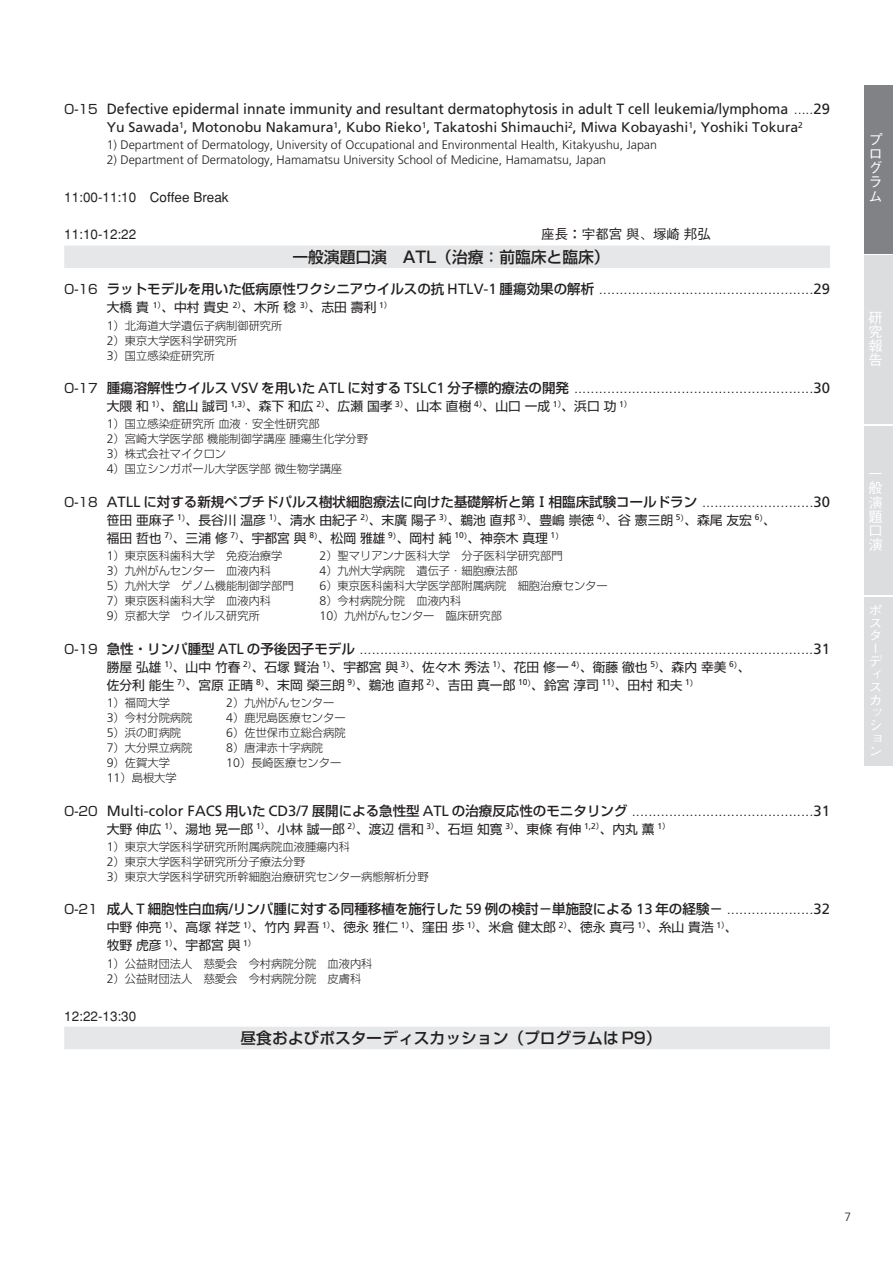
<style>
.page{position:relative;width:893px;height:1262px;background:#fff}
.page>*{position:absolute;margin:0;border:0;box-sizing:border-box;transform-origin:0 0}
.t1{font:500 15.75px "Shin Go";color:#231f20}
.t2{font:300 14.85px "Frutiger";color:#231f20}
.t3{font:14.85px "Frutiger";color:#231f20;scale:.95 1}
.t4{font:500 14.25px/14.2px "Gothic BBB";color:#fff;text-align:justify}
.t5{font:14.1px "Frutiger";color:#231f20}
.t6{font:500 13.5px "Shin Go";color:#231f20}
.t7{font:500 13.5px "Gothic BBB";color:#231f20}
.t8{font:500 12.9px/12.9px "Gothic BBB";color:#fff;text-align:justify;scale:1.11 1}
.t9{font:12.75px/18px "Shin Go";color:#231f20}
.t10{font:300 12.3px "Frutiger";color:#231f20}
.t11{font:300 12px "Frutiger";color:#231f20}
.t12{font:300 11.25px/15px "Shin Go";color:#231f20}
.s1{font-family:"Shin Go";font-size:12.75px}
.s2{font-weight:300}
.s3{font-family:"Shin Go";font-weight:400;font-size:12.75px}
.s4{font-family:"Shin Go";font-weight:500;font-size:13.5px}
.s5{font-weight:400}
.s6{font-family:"Frutiger";font-size:12.3px}
.s7{font-weight:400;font-size:12.75px}
.s8{font-family:"Frutiger";font-weight:400;font-size:14.85px}
.s9{font-family:"Frutiger";font-weight:300;font-size:14.85px}
</style>
<div class="page">
<div style="left:64px;top:245px;width:766px;height:23px;background:#e6e7e8"></div>
<div style="left:64px;top:1026px;width:766px;height:23px;background:#e6e7e8"></div>
<div style="left:864px;top:85px;width:28px;height:168px;background:#808285"></div>
<div style="left:864px;top:256px;width:28px;height:168px;background:#dcddde"></div>
<div style="left:864px;top:427px;width:28px;height:168px;background:#dcddde"></div>
<div style="left:864px;top:597px;width:28px;height:168px;background:#dcddde"></div>
<h2 class="t3" style="left:64px;top:103px;width:807px"><span class="s1">O-15</span> Defective epidermal innate immunity and resultant dermatophytosis in adult T cell leukemia/lymphoma <span class="s2">.....</span>29</h2>
<p class="t5" style="left:107px;top:122px;width:697px">Yu Sawada<sup>1</sup>, Motonobu Nakamura<sup>1</sup>, Kubo Rieko<sup>1</sup>, Takatoshi Shimauchi<sup>2</sup>, Miwa Kobayashi<sup>1</sup>, Yoshiki Tokura<sup>2</sup></p>
<p class="t10" style="left:107px;top:140px;width:551px">1) Department of Dermatology, University of Occupational and Environmental Health, Kitakyushu, Japan</p>
<p class="t10" style="left:107px;top:155px;width:501px">2) Department of Dermatology, Hamamatsu University School of Medicine, Hamamatsu, Japan</p>
<p class="t7" style="left:64px;top:192px;width:166px">11:00-11:10 Coffee Break</p>
<p class="t7" style="left:64px;top:229px;width:74px">11:10-12:22</p>
<p class="t7" style="left:541px;top:229px;width:171px">座長：宇都宮與、塚崎邦弘</p>
<h1 class="t1" style="left:292px;top:251px;width:319px">一般演題口演　ATL（治療：前臨床と臨床）</h1>
<h2 class="t2" style="left:64px;top:283px;width:767px"><span class="s3">O-16</span> <span class="s4">ラットモデルを用いた低病原性ワクシニアウイルスの抗</span> <span class="s5">HTLV-1</span> <span class="s4">腫瘍効果の解析</span> ....................................................<span class="s5">29</span></h2>
<p class="t9" style="left:107px;top:300px;width:286px">大橋貴 <sup>1</sup><sup>）</sup>、中村貴史 <sup>2</sup><sup>）</sup>、木所稔 <sup>3</sup><sup>）</sup>、志田壽利 <sup>1</sup><sup>）</sup></p>
<p class="t12" style="left:107px;top:319px;width:177px"><span class="s6">1</span>）北海道大学遺伝子病制御研究所<br><span class="s6">2</span>）東京大学医科学研究所<br><span class="s6">3</span>）国立感染症研究所</p>
<h2 class="t2" style="left:64px;top:382px;width:767px"><span class="s3">O-17</span> <span class="s4">腫瘍溶解性ウイルス</span> <span class="s5">VSV</span> <span class="s4">を用いた</span> <span class="s5">ATL</span> <span class="s4">に対する</span> <span class="s5">TSLC1</span> <span class="s4">分子標的療法の開発</span> ..........................................................<span class="s5">30</span></h2>
<p class="t9" style="left:107px;top:399px;width:526px">大隈和 <sup>1</sup><sup>）</sup>、舘山誠司 <sup>1,3</sup><sup>）</sup>、森下和広 <sup>2</sup><sup>）</sup>、広瀬国孝 <sup>3</sup><sup>）</sup>、山本直樹 <sup>4</sup><sup>）</sup>、山口一成 <sup>1</sup><sup>）</sup>、浜口功 <sup>1</sup><sup>）</sup></p>
<p class="t12" style="left:107px;top:418px;width:263px"><span class="s6">1</span>）国立感染症研究所血液・安全性研究部<br><span class="s6">2</span>）宮崎大学医学部機能制御学講座腫瘍生化学分野<br><span class="s6">3</span>）株式会社マイクロン<br><span class="s6">4</span>）国立シンガポール大学医学部微生物学講座</p>
<p class="t6" style="left:64px;top:497px;width:767px"><span class="s7">O-18</span> <span class="s8">ATLL</span> に対する新規ペプチドパルス樹状細胞療法に向けた基礎解析と第Ⅰ相臨床試験コールドラン <span class="s9">...........................</span><span class="s8">30</span></p>
<p class="t9" style="left:107px;top:512px;width:670px">笹田亜麻子 <sup>1</sup><sup>）</sup>、長谷川温彦 <sup>1</sup><sup>）</sup>、清水由紀子 <sup>2</sup><sup>）</sup>、末廣陽子 <sup>3</sup><sup>）</sup>、鵜池直邦 <sup>3</sup><sup>）</sup>、豊嶋崇徳 <sup>4</sup><sup>）</sup>、谷憲三朗 <sup>5</sup><sup>）</sup>、森尾友宏 <sup>6</sup><sup>）</sup>、福田哲也 <sup>7</sup><sup>）</sup>、三浦修 <sup>7</sup><sup>）</sup>、宇都宮與 <sup>8</sup><sup>）</sup>、松岡雅雄 <sup>9</sup><sup>）</sup>、岡村純 <sup>10</sup><sup>）</sup>、神奈木真理 <sup>1</sup><sup>）</sup></p>
<p class="t12" style="left:107px;top:550px;width:177px"><span class="s6">1</span>）東京医科歯科大学　免疫治療学</p>
<p class="t12" style="left:319px;top:550px;width:245px"><span class="s6">2</span>）聖マリアンナ医科大学　分子医科学研究部門</p>
<p class="t12" style="left:107px;top:565px;width:166px"><span class="s6">3</span>）九州がんセンター　血液内科</p>
<p class="t12" style="left:319px;top:565px;width:200px"><span class="s6">4</span>）九州大学病院　遺伝子・細胞療法部</p>
<p class="t12" style="left:107px;top:580px;width:188px"><span class="s6">5</span>）九州大学　ゲノム機能制御学部門</p>
<p class="t12" style="left:319px;top:580px;width:290px"><span class="s6">6</span>）東京医科歯科大学医学部附属病院　細胞治療センター</p>
<p class="t12" style="left:107px;top:595px;width:166px"><span class="s6">7</span>）東京医科歯科大学　血液内科</p>
<p class="t12" style="left:319px;top:595px;width:143px"><span class="s6">8</span>）今村病院分院　血液内科</p>
<p class="t12" style="left:107px;top:610px;width:155px"><span class="s6">9</span>）京都大学　ウイルス研究所</p>
<p class="t12" style="left:319px;top:610px;width:184px"><span class="s6">10</span>）九州がんセンター　臨床研究部</p>
<h2 class="t2" style="left:64px;top:642px;width:767px"><span class="s3">O-19</span> <span class="s4">急性・リンパ腫型</span> <span class="s5">ATL</span> <span class="s4">の予後因子モデル</span> ..............................................................................................................<span class="s5">31</span></h2>
<p class="t9" style="left:107px;top:659px;width:645px">勝屋弘雄 <sup>1</sup><sup>）</sup>、山中竹春 <sup>2</sup><sup>）</sup>、石塚賢治 <sup>1</sup><sup>）</sup>、宇都宮與 <sup>3</sup><sup>）</sup>、佐々木秀法 <sup>1</sup><sup>）</sup>、花田修一 <sup>4</sup><sup>）</sup>、衛藤徹也 <sup>5</sup><sup>）</sup>、森内幸美 <sup>6</sup><sup>）</sup>、佐分利能生 <sup>7</sup><sup>）</sup>、宮原正晴 <sup>8</sup><sup>）</sup>、末岡榮三朗 <sup>9</sup><sup>）</sup>、鵜池直邦 <sup>2</sup><sup>）</sup>、吉田真一郎 <sup>10</sup><sup>）</sup>、鈴宮淳司 <sup>11</sup><sup>）</sup>、田村和夫 <sup>1</sup><sup>）</sup></p>
<p class="t12" style="left:107px;top:697px;width:65px"><span class="s6">1</span>）福岡大学</p>
<p class="t12" style="left:226px;top:697px;width:110px"><span class="s6">2</span>）九州がんセンター</p>
<p class="t12" style="left:107px;top:712px;width:87px"><span class="s6">3</span>）今村分院病院</p>
<p class="t12" style="left:226px;top:712px;width:121px"><span class="s6">4</span>）鹿児島医療センター</p>
<p class="t12" style="left:107px;top:727px;width:76px"><span class="s6">5</span>）浜の町病院</p>
<p class="t12" style="left:226px;top:727px;width:121px"><span class="s6">6</span>）佐世保市立総合病院</p>
<p class="t12" style="left:107px;top:742px;width:87px"><span class="s6">7</span>）大分県立病院</p>
<p class="t12" style="left:226px;top:742px;width:98px"><span class="s6">8</span>）唐津赤十字病院</p>
<p class="t12" style="left:107px;top:757px;width:65px"><span class="s6">9</span>）佐賀大学</p>
<p class="t12" style="left:226px;top:757px;width:117px"><span class="s6">10</span>）長崎医療センター</p>
<p class="t12" style="left:107px;top:772px;width:72px"><span class="s6">11</span>）島根大学</p>
<h2 class="t2" style="left:64px;top:804px;width:767px"><span class="s3">O-20</span> <span class="s5">Multi-color FACS</span> <span class="s4">用いた</span> <span class="s5">CD3/7</span> <span class="s4">展開による急性型</span> <span class="s5">ATL</span> <span class="s4">の治療反応性のモニタリング</span> ............................................<span class="s5">31</span></h2>
<p class="t9" style="left:107px;top:821px;width:564px">大野伸広 <sup>1</sup><sup>）</sup>、湯地晃一郎 <sup>1</sup><sup>）</sup>、小林誠一郎 <sup>2</sup><sup>）</sup>、渡辺信和 <sup>3</sup><sup>）</sup>、石垣知寛 <sup>3</sup><sup>）</sup>、東條有伸 <sup>1,2</sup><sup>）</sup>、内丸薫 <sup>1</sup><sup>）</sup></p>
<p class="t12" style="left:107px;top:840px;width:323px"><span class="s6">1</span>）東京大学医科学研究所附属病院血液腫瘍内科<br><span class="s6">2</span>）東京大学医科学研究所分子療法分野<br><span class="s6">3</span>）東京大学医科学研究所幹細胞治療研究センター病態解析分野</p>
<p class="t6" style="left:64px;top:904px;width:767px"><span class="s7">O-21</span> 成人 <span class="s8">T</span> 細胞性白血病<span class="s8">/</span>リンパ腫に対する同種移植を施行した <span class="s8">59</span> 例の検討－単施設による <span class="s8">13</span> 年の経験－ <span class="s9">.....................</span><span class="s8">32</span></p>
<p class="t9" style="left:107px;top:920px;width:632px">中野伸亮 <sup>1</sup><sup>）</sup>、高塚祥芝 <sup>1</sup><sup>）</sup>、竹内昇吾 <sup>1</sup><sup>）</sup>、徳永雅仁 <sup>1</sup><sup>）</sup>、窪田歩 <sup>1</sup><sup>）</sup>、米倉健太郎 <sup>2</sup><sup>）</sup>、徳永真弓 <sup>1</sup><sup>）</sup>、糸山貴浩 <sup>1</sup><sup>）</sup>、牧野虎彦 <sup>1</sup><sup>）</sup>、宇都宮與 <sup>1</sup><sup>）</sup></p>
<p class="t12" style="left:107px;top:957px;width:267px"><span class="s6">1</span>）公益財団法人　慈愛会　今村病院分院　血液内科<br><span class="s6">2</span>）公益財団法人　慈愛会　今村病院分院　皮膚科</p>
<p class="t7" style="left:64px;top:1010px;width:74px">12:22-13:30</p>
<h1 class="t1" style="left:240px;top:1032px;width:422px">昼食およびポスターディスカッション（プログラムは P9）</h1>
<p class="t4" style="left:868px;top:134px;width:16px">プログラム</p>
<p class="t4" style="left:868px;top:312px;width:16px">研究報告</p>
<p class="t4" style="left:868px;top:468px;width:16px">一般演題口演</p>
<p class="t8" style="left:868px;top:605px;width:14px">ポスターディスカッション</p>
<p class="t11" style="left:844px;top:1212px;width:8px">7</p>
</div>
